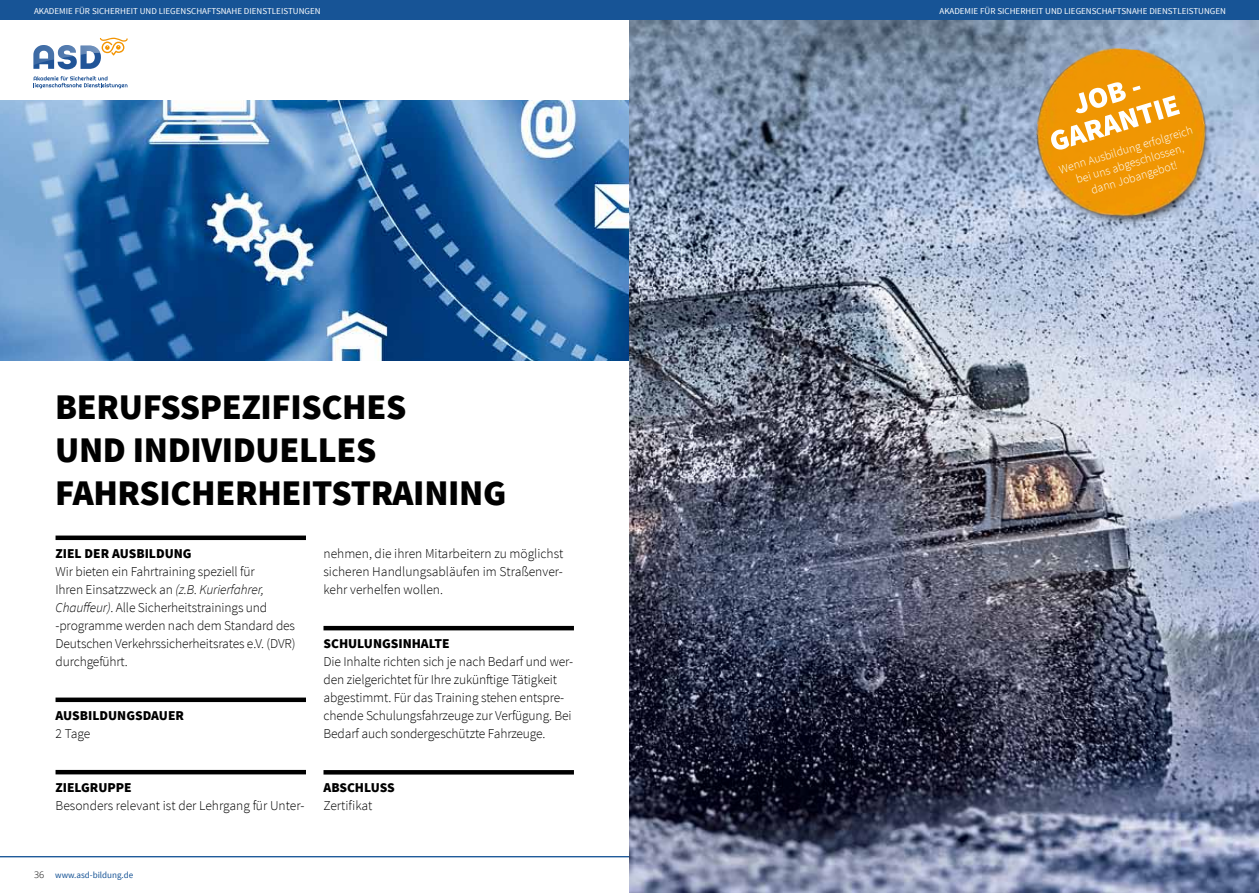
<style>
.page{position:relative;width:1259px;height:893px;background:#fff}
.page>*{position:absolute;margin:0;border:0;box-sizing:border-box;transform-origin:0 0}
.t1{font:900 36px/43.2px "Source Sans Pro";letter-spacing:-.01em;color:#000}
.t2{font:300 13.5px/18px "Source Sans Pro";letter-spacing:-.01em;color:#000}
.t3{font:900 13.5px "Source Sans Pro";color:#000}
.t4{font:300 12px/14.4px "Source Sans Pro";color:#fff;text-align:center}
.t5{font:9px "Source Sans Pro";color:#fff}
.t6{font:9px "Source Sans Pro";color:#175496}
.s1{font-style:italic}
.s2{font-family:"Open Sans";font-weight:300;color:#000}
</style>
<div class="page">
<hr style="left:0;top:856px;width:1259px;height:1px;background:#175496">
<img style="left:0;top:100px;width:629px;height:260px">
<svg style="left:33px;top:38px;width:95px;height:31px"></svg>
<svg style="left:34px;top:76px;width:93px;height:12px"></svg>
<hr style="left:56px;top:536px;width:250px;height:4px;background:#000">
<hr style="left:56px;top:698px;width:250px;height:4px;background:#000">
<hr style="left:56px;top:770px;width:250px;height:4px;background:#000">
<hr style="left:323px;top:626px;width:251px;height:4px;background:#000">
<svg style="left:323px;top:770px;width:251px;height:4px"></svg>
<img style="left:629px;top:20px;width:630px;height:873px">
<div style="left:0;top:0;width:1259px;height:20px;background:#175496"></div>
<img style="left:1029px;top:42px;width:193px;height:193px">
<svg style="left:1051px;top:82px;width:129px;height:68px"></svg>
<p class="t5" style="left:34px;top:5px;width:288px">AKADEMIE FÜR SICHERHEIT UND LIEGENSCHAFTSNAHE DIENSTLEISTUNGEN</p>
<p class="t5" style="left:939px;top:5px;width:288px">AKADEMIE FÜR SICHERHEIT UND LIEGENSCHAFTSNAHE DIENSTLEISTUNGEN</p>
<h1 class="t1" style="left:55px;top:387px;width:452px">BERUFSSPEZI FISCHES<br>UND INDIVIDUELLES<br>FAHRSICHERHEITSTRAINING</h1>
<p class="t3" style="left:56px;top:545px;width:138px">ZIEL DER AUSBILDUNG</p>
<p class="t2" style="left:56px;top:563px;width:242px">Wir bieten ein Fahrtraining speziell für<br>Ihren Einsatzzweck an <span class="s1">(z.B. Kurierfahrer, Chauffeur)</span>. Alle Sicherheitstrainings und -programme werden nach dem Standard des Deutschen Verkehrssicherheitsrates e.V. (DVR) durchgeführt.</p>
<p class="t3" style="left:56px;top:707px;width:130px">AUSBILDUNGSDAUER</p>
<p class="t2" style="left:56px;top:725px;width:36px">2 Tage</p>
<p class="t3" style="left:56px;top:779px;width:78px">ZIELGRUPPE</p>
<p class="t2" style="left:56px;top:797px;width:250px">Besonders relevant ist der Lehrgang für Unter-</p>
<p class="t2" style="left:323px;top:545px;width:241px;text-align:justify">nehmen, die ihren Mitarbeitern zu möglichst sicheren Handlungsabläufen im Straßenver&shy;kehr verhelfen wollen.</p>
<p class="t3" style="left:323px;top:635px;width:127px">SCHULUNGSINHALTE</p>
<p class="t2" style="left:323px;top:653px;width:251px">Die Inhalte richten sich je nach Bedarf und wer&shy;den zielgerichtet für Ihre zukünftige Tätigkeit abgestimmt. Für das Training stehen entspre&shy;chende Schulungsfahrzeuge zur Verfügung. Bei Bedarf auch sondergeschützte Fahrzeuge.</p>
<p class="t3" style="left:323px;top:779px;width:73px">ABSCHLUSS</p>
<p class="t2" style="left:323px;top:797px;width:50px">Zertifikat</p>
<p class="t6" style="left:34px;top:869px;width:101px"><span class="s2">36</span> WWW.ASD-BILDUNG.DE</p>
<p class="t4" style="left:1057px;top:163px;width:140px;rotate:-17deg">Wenn Ausbildung erfolgreich bei uns abgeschlossen, dann Jobangebot!</p>
</div>
